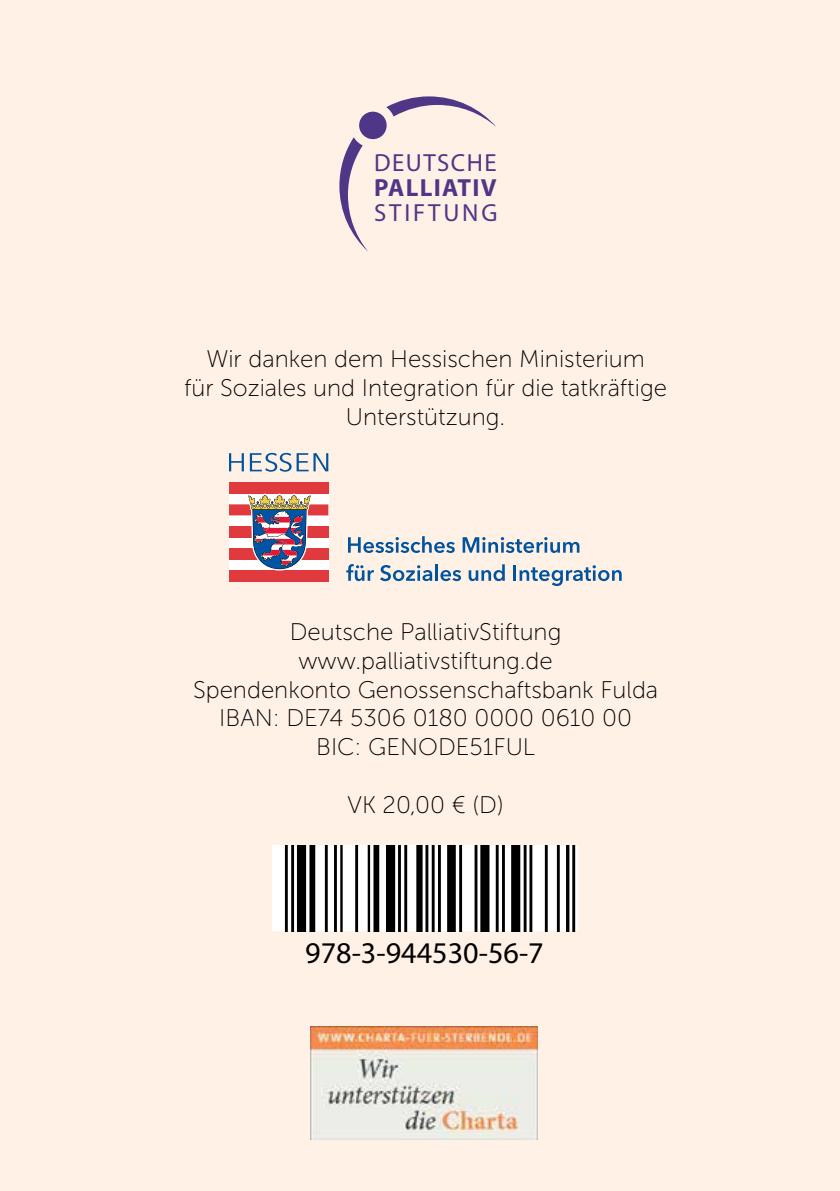
<style>
.page{position:relative;width:840px;height:1191px;background:#fff}
.page>*{position:absolute;margin:0;border:0;box-sizing:border-box;transform-origin:0 0}
.t1{font:30.2px "Myriad Pro";color:#000}
.t2{font:24.8px/50.6px "Myriad Pro";letter-spacing:.09em;color:#4f3687}
.t3{font:700 24.8px "Myriad Pro";letter-spacing:.05em;color:#4f3687}
.t4{font:24px/28.8px "Museo Sans 100";color:#000;text-align:center}
</style>
<div class="page">
<div style="left:0;top:0;width:839px;height:1191px;background:#fff1e6"></div>
<div style="left:359px;top:112px;width:27px;height:27px;background:#4f3687;border-radius:50%"></div>
<svg style="left:339px;top:137px;width:29px;height:115px"></svg>
<svg style="left:386px;top:96px;width:110px;height:31px"></svg>
<img style="left:310px;top:1026px;width:227px;height:114px">
<img style="left:272px;top:845px;width:305px;height:86px">
<div style="left:229px;top:482px;width:99px;height:99px;background:#fff"></div>
<div style="left:229px;top:482px;width:99px;height:11px;background:#e03a3e"></div>
<div style="left:229px;top:504px;width:99px;height:11px;background:#e03a3e"></div>
<div style="left:229px;top:526px;width:99px;height:12px;background:#e03a3e"></div>
<div style="left:229px;top:548px;width:99px;height:11px;background:#e03a3e"></div>
<div style="left:229px;top:570px;width:99px;height:11px;background:#e03a3e"></div>
<svg style="left:246px;top:493px;width:66px;height:77px"></svg>
<svg style="left:229px;top:453px;width:15px;height:18px"></svg>
<svg style="left:250px;top:453px;width:78px;height:19px"></svg>
<svg style="left:348px;top:536px;width:106px;height:17px"></svg>
<svg style="left:462px;top:537px;width:117px;height:16px"></svg>
<svg style="left:346px;top:564px;width:27px;height:17px"></svg>
<svg style="left:380px;top:564px;width:81px;height:17px"></svg>
<svg style="left:468px;top:564px;width:36px;height:17px"></svg>
<hr style="left:513px;top:565px;width:3px;height:16px;background:#00539f">
<svg style="left:519px;top:565px;width:102px;height:21px"></svg>
<p class="t2" style="left:374px;top:137px;width:125px">DEUTSCHE<br>STIFTUNG</p>
<p class="t3" style="left:374px;top:174px;width:124px">PALLIATIV</p>
<p class="t4" style="left:184px;top:345px;width:484px">Wir danken dem Hessischen Ministerium<br>für Soziales und Integration für die tatkräftige<br>Unterstützung.</p>
<p class="t4" style="left:193px;top:617px;width:466px">Deutsche PalliativStiftung www.palliativstiftung.de<br>Spendenkonto Genossenschaftsbank Fulda<br>IBAN: DE74 5306 0180 0000 0610 00<br>BIC: GENODE51FUL</p>
<p class="t4" style="left:347px;top:790px;width:158px">VK 20,00 € (D)</p>
<p class="t1" style="left:305px;top:936px;width:240px">978-3-944530-56-7</p>
</div>
